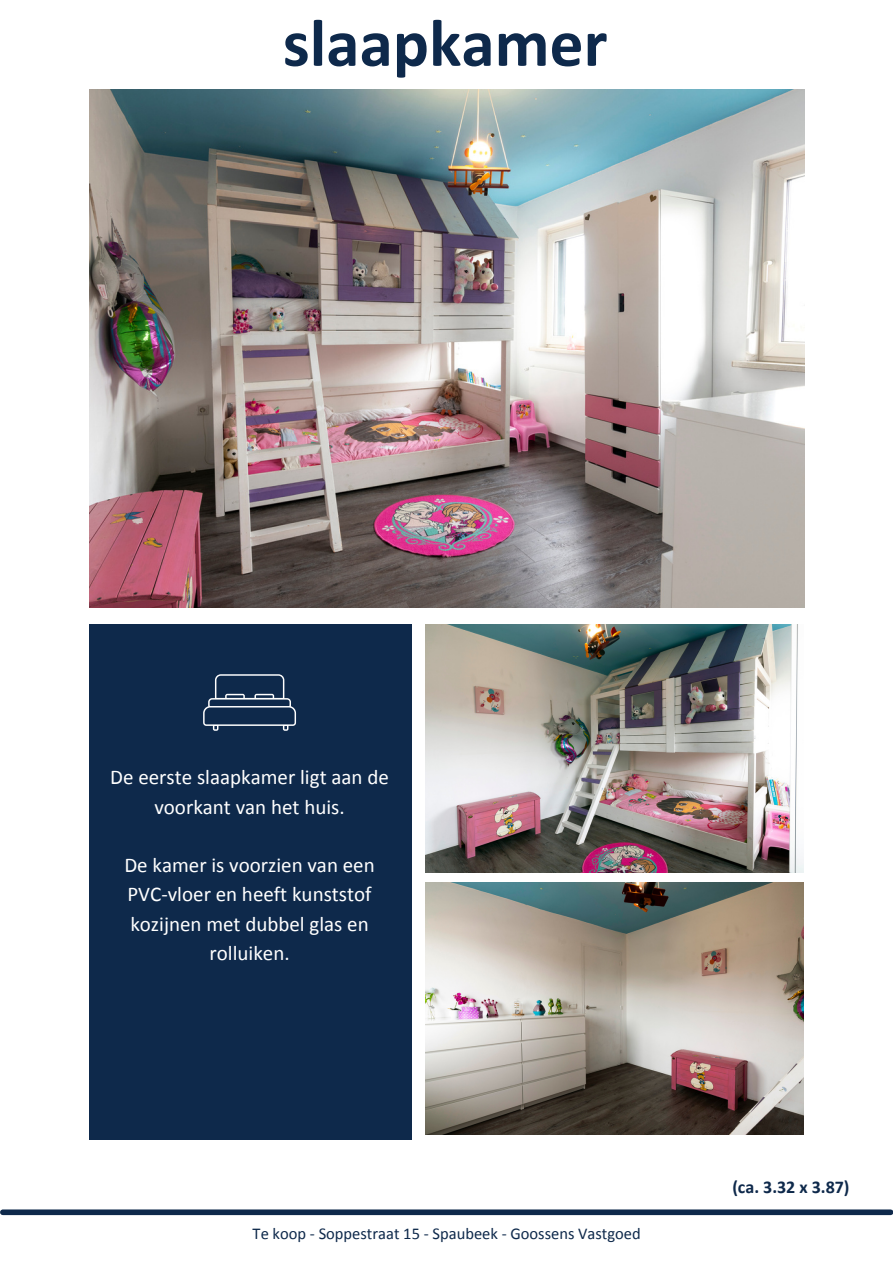
<style>
.page{position:relative;width:893px;height:1264px;background:#fff}
.page>*{position:absolute;margin:0;border:0;box-sizing:border-box;transform-origin:0 0}
.t1{font:700 67.5px "Calibri";color:#0e294b}
.t2{font:21px/29.2px "Calibri";color:#fff;text-align:center}
.t3{font:700 18px "Calibri";color:#0e294b}
.t4{font:16.5px "Calibri";color:#0e294b}
</style>
<div class="page">
<div style="left:3px;top:1209px;width:887px;height:6px;background:#0e294b"></div>
<img style="left:89px;top:89px;width:715px;height:518px">
<div style="left:89px;top:624px;width:323px;height:515px;background:#0e294b"></div>
<img style="left:425px;top:624px;width:378px;height:248px">
<svg style="left:203px;top:674px;width:93px;height:56px"></svg>
<img style="left:425px;top:882px;width:378px;height:252px">
<h1 class="t1" style="left:283px;top:15px;width:326px">slaapkamer</h1>
<h2 class="t2" style="left:110px;top:764px;width:280px">De eerste slaapkamer ligt aan de voorkant van het huis.</h2>
<p class="t2" style="left:124px;top:852px;width:252px">De kamer is voorzien van een<br>PVC-vloer en heeft kunststof kozijnen met dubbel glas en rolluiken.</p>
<h2 class="t4" style="left:252px;top:1226px;width:389px">Te koop - Soppestraat 15 - Spaubeek - Goossens Vastgoed</h2>
<p class="t3" style="left:732px;top:1179px;width:119px">(ca. 3.32 x 3.87)</p>
</div>
